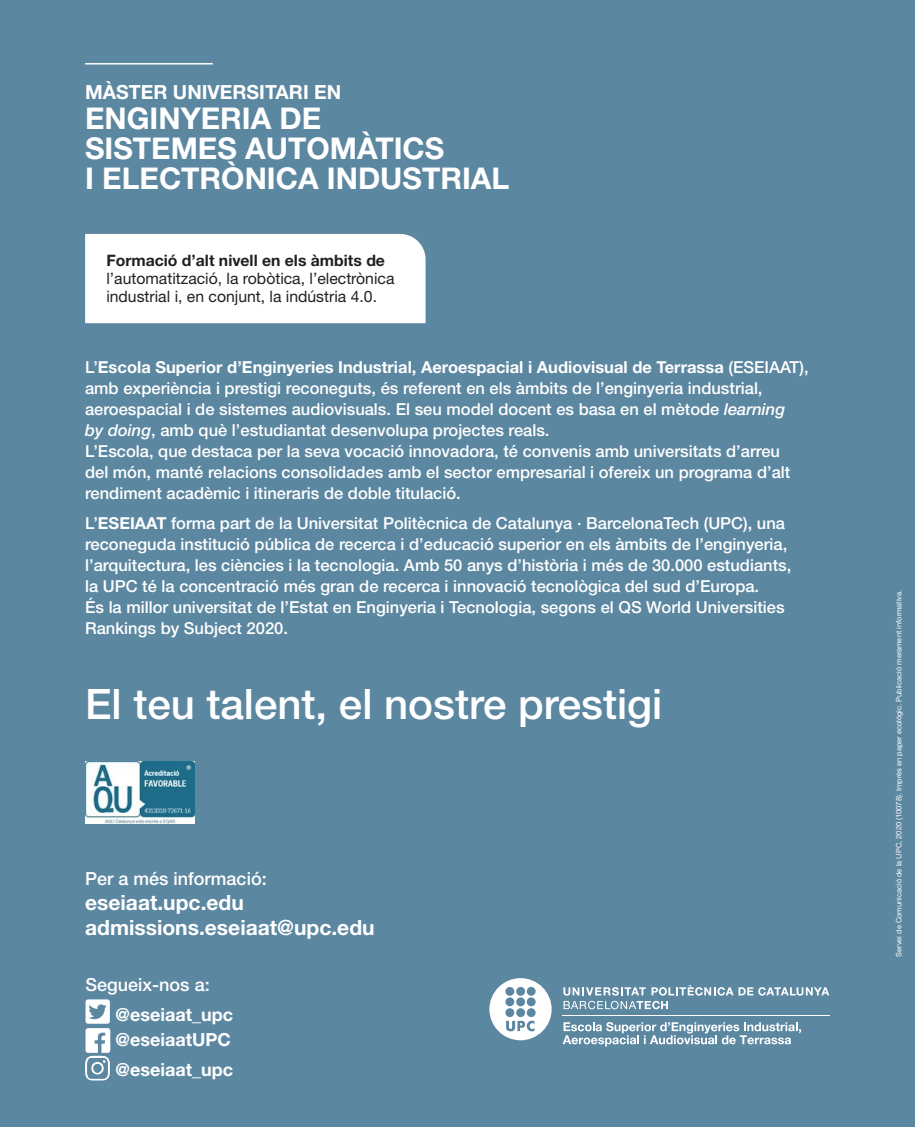
<style>
.page{position:relative;width:915px;height:1127px;background:#fff}
.page>*{position:absolute;margin:0;border:0;box-sizing:border-box;transform-origin:0 0}
.t1{font:500 42px "Helvetica Neue LT Std";color:#fff}
.t2{font:700 30px/30px "Helvetica Neue LT Std";color:#fff}
.t3{font:700 21px/25.2px "Helvetica Neue LT Std";color:#fff}
.t4{font:700 19.5px "Helvetica Neue LT Std";color:#fff}
.t5{font:700 18px/25.5px "Helvetica Neue LT Std";color:#fff}
.t6{font:500 18px "Helvetica Neue LT Std";color:#fff}
.t7{font:500 16.5px/21px "Helvetica Neue LT Std";color:#fff}
.t8{font:15.75px/18px "Helvetica Neue LT Std";color:#231f20}
.t9{font:700 15.75px "Helvetica Neue LT Std";color:#231f20}
.t10{font:7.5px "Helvetica Neue LT Std";color:#fff}
.s1{font-weight:700}
.s2{font-style:italic}
</style>
<div class="page">
<div style="left:0;top:0;width:914px;height:1127px;background:#5c87a1"></div>
<hr style="left:85px;top:63px;width:128px;height:2px;background:#fff">
<svg style="left:562px;top:1022px;width:238px;height:24px"></svg>
<svg style="left:489px;top:978px;width:62px;height:62px"></svg>
<svg style="left:563px;top:987px;width:82px;height:8px"></svg>
<svg style="left:651px;top:985px;width:178px;height:10px"></svg>
<svg style="left:563px;top:1001px;width:104px;height:8px"></svg>
<hr style="left:562px;top:1015px;width:267px;height:1px;background:#fff">
<div style="left:85px;top:234px;width:340px;height:89px;background:#fff"></div>
<img style="left:85px;top:761px;width:110px;height:62px">
<div style="left:85px;top:999px;width:25px;height:25px;background:#fff;border-radius:3px"></div>
<svg style="left:88px;top:1004px;width:19px;height:15px"></svg>
<div style="left:85px;top:1028px;width:25px;height:25px;background:#fff;border-radius:3px"></div>
<img style="left:95px;top:1032px;width:7px;height:21px">
<svg style="left:107px;top:1057px;width:3px;height:22px"></svg>
<img style="left:85px;top:1056px;width:22px;height:24px">
<p class="t4" style="left:85px;top:80px;width:257px">MÀSTER UNIVERSITARI EN</p>
<h2 class="t2" style="left:85px;top:103px;width:425px">ENGINYERIA DE<br>SISTEMES AUTOMÀTICS<br>I ELECTRÒNICA INDUSTRIAL</h2>
<p class="t9" style="left:106px;top:251px;width:280px">Formació d’alt nivell en els àmbits de</p>
<p class="t8" style="left:106px;top:270px;width:289px">l’automatització, la robòtica, l’electrònica industrial i, en conjunt, la indústria 4.0.</p>
<p class="t7" style="left:85px;top:357px;width:724px">L’<span class="s1">Escola Superior d’Enginyeries Industrial, Aeroespacial i Audiovisual de Terrassa</span> (ESEIAAT), amb experiència i prestigi reconeguts, és referent en els àmbits de l’enginyeria industrial, aeroespacial i de sistemes audiovisuals. El seu model docent es basa en el mètode <span class="s2">learning<br>by doing</span>, amb què l’estudiantat desenvolupa projectes reals.<br>L’Escola, que destaca per la seva vocació innovadora, té convenis amb universitats d’arreu<br>del món, manté relacions consolidades amb el sector empresarial i ofereix un programa d’alt rendiment acadèmic i itineraris de doble titulació.</p>
<p class="t7" style="left:85px;top:512px;width:707px">L’<span class="s1">ESEIAAT</span> forma part de la Universitat Politècnica de Catalunya · BarcelonaTech (UPC), una reconeguda institució pública de recerca i d’educació superior en els àmbits de l’enginyeria, l’arquitectura, les ciències i la tecnologia. Amb 50 anys d’història i més de 30.000 estudiants, la UPC té la concentració més gran de recerca i innovació tecnològica del sud d’Europa.<br>És la millor universitat de l’Estat en Enginyeria i Tecnologia, segons el QS World Universities Rankings by Subject 2020.</p>
<h1 class="t1" style="left:85px;top:679px;width:578px">El teu talent, el nostre prestigi</h1>
<p class="t6" style="left:85px;top:867px;width:183px">Per a més informació:</p>
<p class="t3" style="left:85px;top:889px;width:291px">eseiaat.upc.edu admissions.eseiaat@upc.edu</p>
<p class="t6" style="left:85px;top:974px;width:126px">Segueix-nos a:</p>
<p class="t5" style="left:115px;top:1001px;width:119px">@eseiaat_upc @eseiaatUPC</p>
<p class="t5" style="left:115px;top:1056px;width:119px">@eseiaat_upc</p>
<p class="t10" style="left:894px;top:957px;width:369px;rotate:-90deg">Servei de Comunicació de la UPC, 2020 (10078). Imprès en paper ecològic. Publicació merament informativa.</p>
</div>
